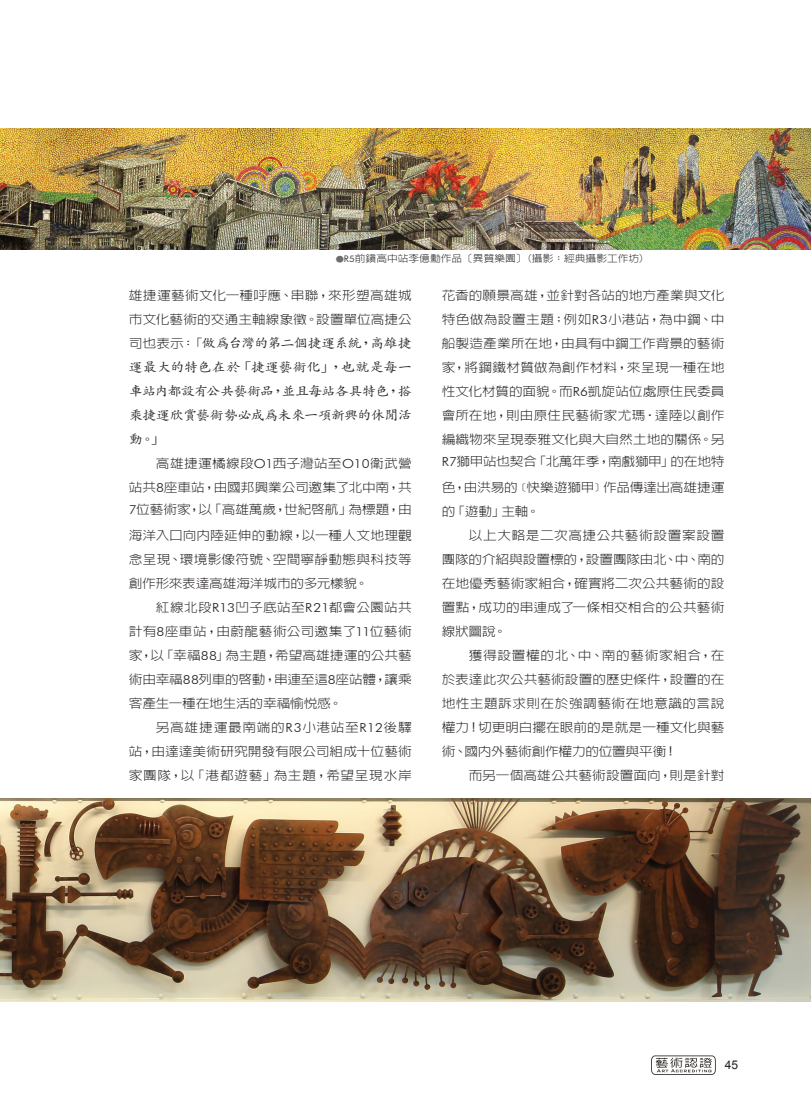
<style>
.page{position:relative;width:811px;height:1109px;background:#fff}
.page>*{position:absolute;margin:0;border:0;box-sizing:border-box;transform-origin:0 0}
.內文中文{font:500 12.75px/24px "Zen Kai";letter-spacing:-.045em;color:#231f20;text-align:justify;scale:1.1 1}
.內文中文-2{font:300 12.45px/24px "Lin Gothic";color:#231f20;text-align:justify;scale:1.1 1}
.內文中文-3{font:300 12.45px/25.8px "Lin Gothic";letter-spacing:-.02em;color:#231f20;scale:1.1 1}
.t1{font:12px "Arial";color:#231f20}
.圖說中圈{font:300 9.75px "Lin Gothic";color:#231f20;scale:1.1 1}
.s1{font-size:7.5px;color:#6c6d70}
.s2{font-family:"Futura BT";font-size:9px}
.s3{font-family:"Lin Gothic";font-weight:300;font-size:12.45px}
.s4{font-family:"Futura BT"}
</style>
<div class="page">
<svg style="left:651px;top:1055px;width:64px;height:19px"></svg>
<img style="left:0;top:798px;width:810px;height:203px">
<img style="left:0;top:129px;width:810px;height:121px">
<p class="圖說中圈" style="left:335px;top:253px;width:282px"><span class="s1">●</span><span class="s2">R5</span>前鎮高中站李億勳作品〔異質樂園〕(攝影：經典攝影工作坊)</p>
<p class="內文中文-2" style="left:129px;top:283px;width:259px">雄捷運藝術文化一種呼應、串聯，來形塑高雄城市文化藝術的交通主軸線象徵。設置單位高捷公</p>
<p class="內文中文" style="left:129px;top:331px;width:259px"><span class="s3">司也表示：「</span>做為台灣的第二個捷運系統，高雄捷運最大的特色在於「捷運藝術化」，也就是每一車站內都設有公共藝術品，並且每站各具特色，搭乘捷運欣賞藝術勢必成為未來一項新興的休閒活動。」</p>
<p class="內文中文-2" style="left:129px;top:451px;width:259px;text-align:right">高雄捷運橘線段<span class="s4">O1</span>西子灣站至<span class="s4">O10</span>衛武營<br>站共<span class="s4">8</span>座車站，由國邦興業公司邀集了北中南，共</p>
<p class="內文中文-2" style="left:129px;top:496px;width:259px;line-height:25.8px"><span class="s4">7</span>位藝術家，以「高雄萬歲，世紀啟航」為標題，由海洋入口向內陸延伸的動線，以一種人文地理觀</p>
<p class="內文中文-2" style="left:129px;top:547px;width:259px">念呈現、環境影像符號、空間寧靜動態與科技等創作形來表達高雄海洋城市的多元樣貌。</p>
<p class="內文中文-2" style="left:129px;top:595px;width:259px;text-indent:27px">紅線北段<span class="s4">R13</span>凹子底站至<span class="s4">R21</span>都會公園站共計有<span class="s4">8</span>座車站，由蔚龍藝術公司邀集了<span class="s4">11</span>位藝術家，以「幸福<span class="s4">88</span>」為主題，希望高雄捷運的公共藝術由幸福<span class="s4">88</span>列車的啟動，串連至這<span class="s4">8</span>座站體，讓乘客產生一種在地生活的幸福愉悅感。</p>
<p class="內文中文-2" style="left:129px;top:715px;width:259px;text-indent:27px">另高雄捷運最南端的<span class="s4">R3</span>小港站至<span class="s4">R12</span>後驛站，由達達美術研究開發有限公司組成十位藝術家團隊，以「港都遊藝」為主題，希望呈現水岸</p>
<p class="內文中文-2" style="left:441px;top:283px;width:259px">花香的願景高雄，並針對各站的地方產業與文化特色做為設置主題；例如<span class="s4">R3</span>小港站，為中鋼、中船製造產業所在地，由具有中鋼工作背景的藝術家，將鋼鐵材質做為創作材料，來呈現一種在地性文化材質的面貌。而<span class="s4">R6</span>凱旋站位處原住民委員會所在地，則由原住民藝術家尤瑪‧達陸以創作編織物來呈現泰雅文化與大自然土地的關係。另</p>
<p class="內文中文-3" style="left:441px;top:448px;width:259px"><span class="s4">R7</span>獅甲站也契合「北萬年季，南戲獅甲」的在地特色，由洪易的﹝快樂遊獅甲﹞作品傳達出高雄捷運</p>
<p class="內文中文-2" style="left:441px;top:499px;width:91px">的「遊動」主軸。</p>
<p class="內文中文-2" style="left:441px;top:523px;width:259px;text-indent:27px">以上大略是二次高捷公共藝術設置案設置團隊的介紹與設置標的，設置團隊由北、中、南的在地優秀藝術家組合，確實將二次公共藝術的設置點，成功的串連成了一條相交相合的公共藝術線狀圖說。</p>
<p class="內文中文-2" style="left:441px;top:643px;width:259px;text-indent:27px">獲得設置權的北、中、南的藝術家組合，在於表達此次公共藝術設置的歷史條件，設置的在地性主題訴求則在於強調藝術在地意識的言說權力！切更明白擺在眼前的是就是一種文化與藝術、國內外藝術創作權力的位置與平衡！</p>
<p class="內文中文-2" style="left:468px;top:763px;width:234px">而另一個高雄公共藝術設置面向，則是針對</p>
<p class="t1" style="left:724px;top:1056px;width:15px">45</p>
</div>
